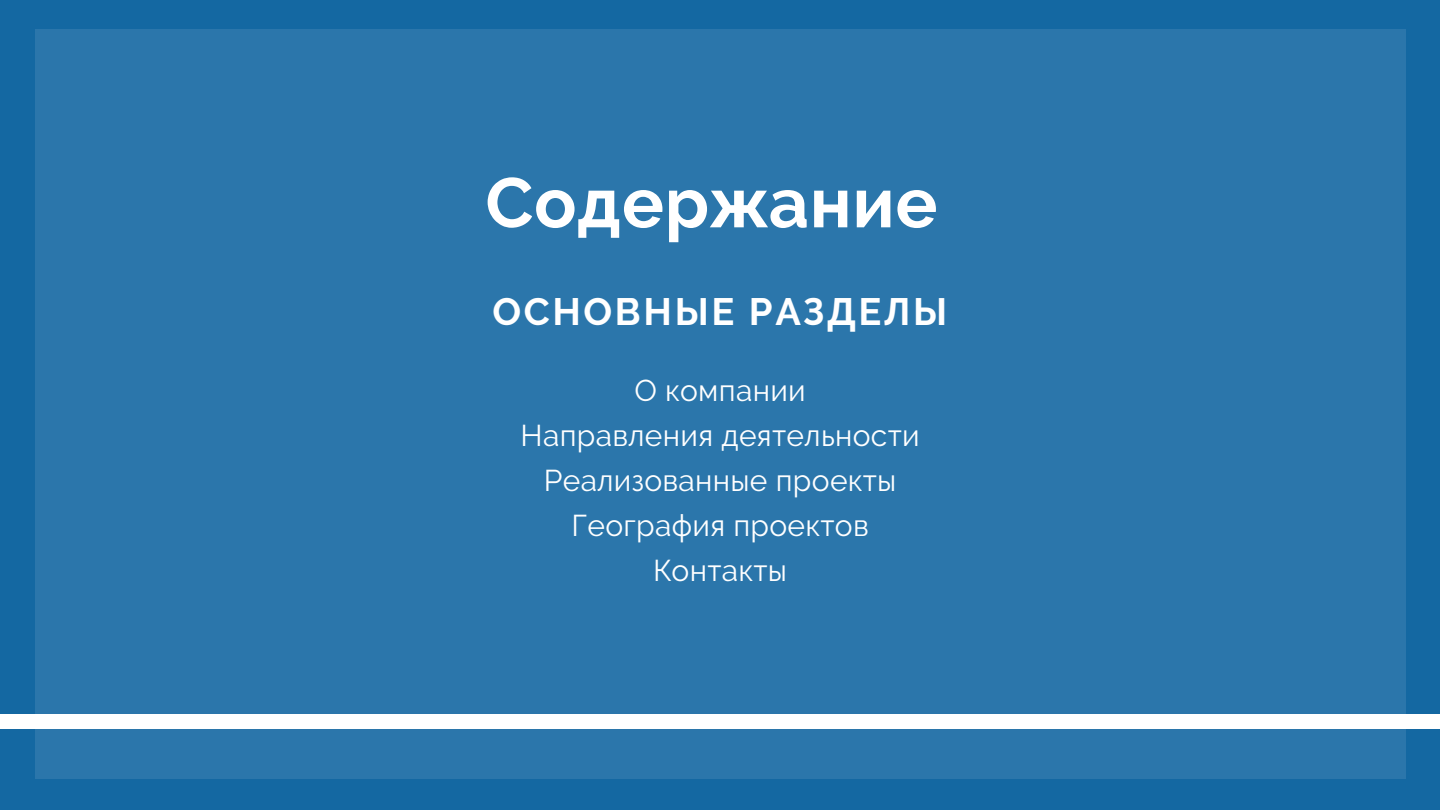
<style>
.page{position:relative;width:1440px;height:810px;background:#1468a2}
.page>*{position:absolute;margin:0;border:0;box-sizing:border-box;transform-origin:0 0}
.t1{font:700 70px "Raleway";letter-spacing:.01em;color:#fff}
.t2{font:700 38px "Raleway";letter-spacing:.07em;color:#fff}
.t3{font:30px/45px "Raleway";letter-spacing:.01em;color:#fff;text-align:center}
</style>
<div class="page">
<div style="left:35px;top:29px;width:1371px;height:750px;background:#2b76ab"></div>
<div style="left:0;top:714px;width:1440px;height:15px;background:#fff"></div>
<h1 class="t1" style="left:485px;top:162px;width:453px">Содержание</h1>
<p class="t2" style="left:492px;top:290px;width:456px">ОСНОВНЫЕ РАЗДЕЛЫ</p>
<p class="t3" style="left:521px;top:368px;width:401px">О компании<br>Направления деятельности<br>Реализованные проекты<br>География проектов<br>Контакты</p>
</div>
